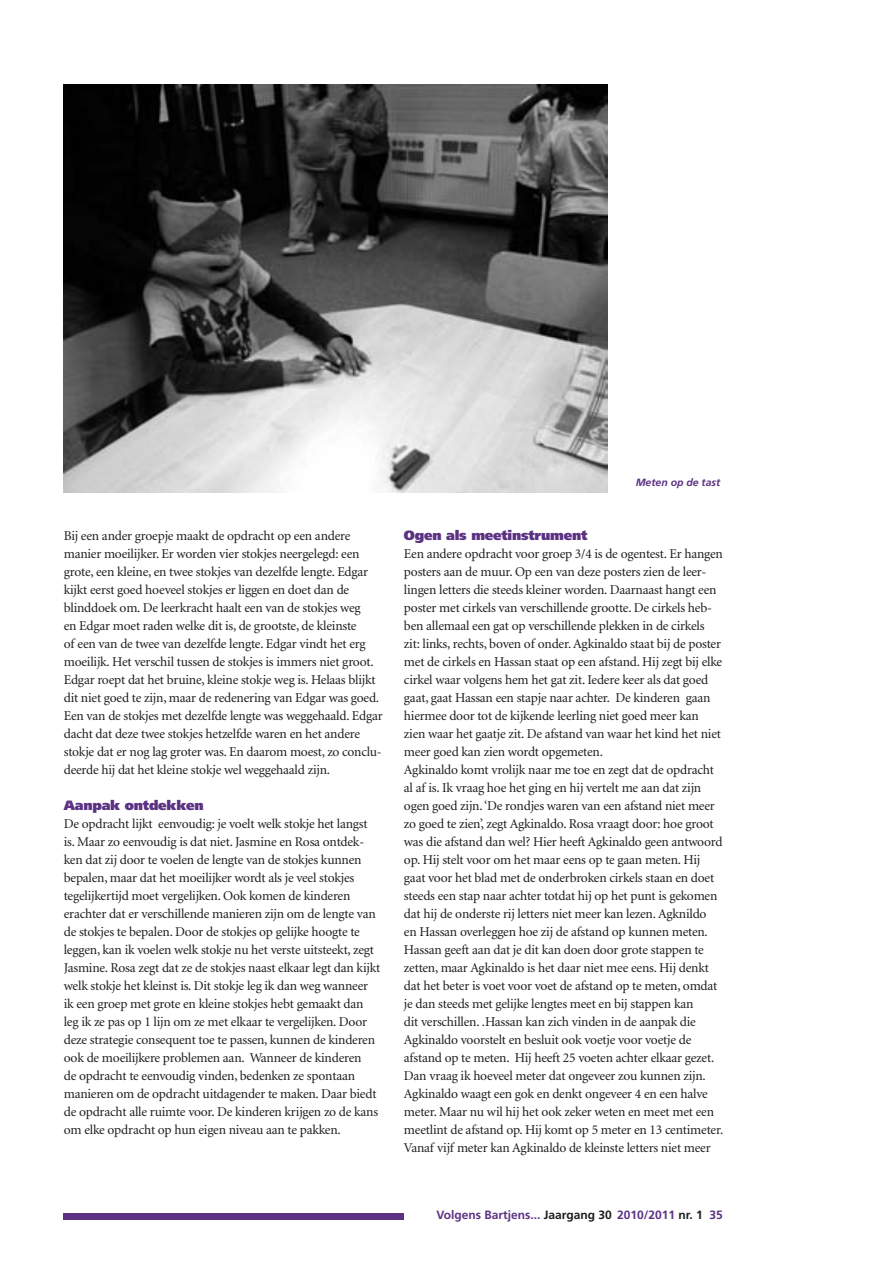
<style>
.page{position:relative;width:893px;height:1263px;background:#fff}
.page>*{position:absolute;margin:0;border:0;box-sizing:border-box;transform-origin:0 0}
.t1{font:13.5px/18px "Minion";letter-spacing:-.015em;color:#1d1d1d}
.t2{font:900 13.5px "Frutiger";letter-spacing:-.015em;color:#5c3283}
.t3{font:700 12px "Frutiger";color:#5c3283}
.t4{font:italic 700 10.5px "Frutiger";color:#5c3283}
.s1{color:#1d1d1d}
</style>
<div class="page">
<div style="left:64px;top:1213px;width:340px;height:7px;background:#5c3283"></div>
<img style="left:64px;top:85px;width:544px;height:408px">
<p class="t1" style="left:64px;top:527px;width:320px">Bij een ander groepje maakt de opdracht op een andere manier moeilijker. Er worden vier stokjes neergelegd: een grote, een kleine, en twee stokjes van dezelfde lengte. Edgar kijkt eerst goed hoeveel stokjes er liggen en doet dan de blinddoek om. De leerkracht haalt een van de stokjes weg<br>en Edgar moet raden welke dit is, de grootste, de kleinste<br>of een van de twee van dezelfde lengte. Edgar vindt het erg moeilijk. Het verschil tussen de stokjes is immers niet groot.<br>Edgar roept dat het bruine, kleine stokje weg is. Helaas blijkt dit niet goed te zijn, maar de redenering van Edgar was goed.<br>Een van de stokjes met dezelfde lengte was weggehaald. Edgar dacht dat deze twee stokjes hetzelfde waren en het andere stokje dat er nog lag groter was. En daarom moest, zo conclu&shy;deerde hij dat het kleine stokje wel weggehaald zijn.</p>
<p class="t2" style="left:64px;top:797px;width:141px">Aanpak ontdekken</p>
<p class="t1" style="left:64px;top:815px;width:318px">De opdracht lijkt eenvoudig: je voelt welk stokje het langst is. Maar zo eenvoudig is dat niet. Jasmine en Rosa ontdek&shy;ken dat zij door te voelen de lengte van de stokjes kunnen bepalen, maar dat het moeilijker wordt als je veel stokjes tegelijkertijd moet vergelijken. Ook komen de kinderen erachter dat er verschillende manieren zijn om de lengte van de stokjes te bepalen. Door de stokjes op gelijke hoogte te leggen, kan ik voelen welk stokje nu het verste uitsteekt, zegt Jasmine. Rosa zegt dat ze de stokjes naast elkaar legt dan kijkt welk stokje het kleinst is. Dit stokje leg ik dan weg wanneer ik een groep met grote en kleine stokjes hebt gemaakt dan leg ik ze pas op 1 lijn om ze met elkaar te vergelijken. Door deze strategie consequent toe te passen, kunnen de kinderen ook de moeilijkere problemen aan. Wanneer de kinderen<br>de opdracht te eenvoudig vinden, bedenken ze spontaan manieren om de opdracht uitdagender te maken. Daar biedt de opdracht alle ruimte voor. De kinderen krijgen zo de kans om elke opdracht op hun eigen niveau aan te pakken.</p>
<p class="t4" style="left:636px;top:476px;width:86px">Meten op de tast</p>
<p class="t2" style="left:404px;top:527px;width:185px">Ogen als meetinstrument</p>
<p class="t1" style="left:404px;top:545px;width:321px">Een andere opdracht voor groep 3/4 is de ogentest. Er hangen posters aan de muur. Op een van deze posters zien de leer&shy;lingen letters die steeds kleiner worden. Daarnaast hangt een poster met cirkels van verschillende grootte. De cirkels heb&shy;ben allemaal een gat op verschillende plekken in de cirkels zit: links, rechts, boven of onder. Agkinaldo staat bij de poster met de cirkels en Hassan staat op een afstand. Hij zegt bij elke cirkel waar volgens hem het gat zit. Iedere keer als dat goed gaat, gaat Hassan een stapje naar achter. De kinderen gaan hiermee door tot de kijkende leerling niet goed meer kan zien waar het gaatje zit. De afstand van waar het kind het niet meer goed kan zien wordt opgemeten.<br>Agkinaldo komt vrolijk naar me toe en zegt dat de opdracht al af is. Ik vraag hoe het ging en hij vertelt me aan dat zijn ogen goed zijn. ‘De rondjes waren van een afstand niet meer zo goed te zien’, zegt Agkinaldo. Rosa vraagt door: hoe groot was die afstand dan wel? Hier heeft Agkinaldo geen antwoord op. Hij stelt voor om het maar eens op te gaan meten. Hij gaat voor het blad met de onderbroken cirkels staan en doet steeds een stap naar achter totdat hij op het punt is gekomen dat hij de onderste rij letters niet meer kan lezen. Agknildo<br>en Hassan overleggen hoe zij de afstand op kunnen meten.<br>Hassan geeft aan dat je dit kan doen door grote stappen te zetten, maar Agkinaldo is het daar niet mee eens. Hij denkt dat het beter is voet voor voet de afstand op te meten, omdat je dan steeds met gelijke lengtes meet en bij stappen kan<br>dit verschillen. .Hassan kan zich vinden in de aanpak die Agkinaldo voorstelt en besluit ook voetje voor voetje de afstand op te meten. Hij heeft 25 voeten achter elkaar gezet.<br>Dan vraag ik hoeveel meter dat ongeveer zou kunnen zijn.<br>Agkinaldo waagt een gok en denkt ongeveer 4 en een halve meter. Maar nu wil hij het ook zeker weten en meet met een meetlint de afstand op. Hij komt op 5 meter en 13 centimeter.<br>Vanaf vijf meter kan Agkinaldo de kleinste letters niet meer</p>
<p class="t3" style="left:436px;top:1208px;width:288px">Volgens Bartjens... <span class="s1">Jaargang 30</span> 2010/2011 <span class="s1">nr. 1</span> 35</p>
</div>
